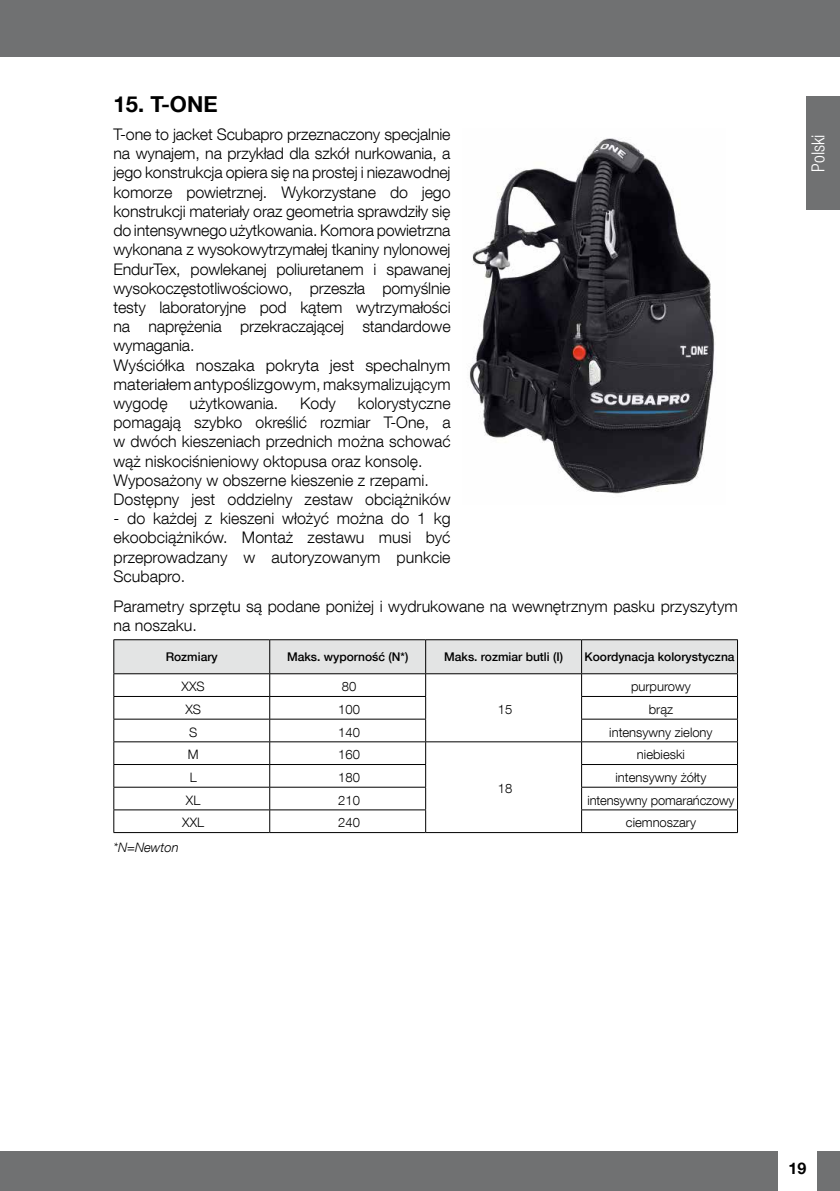
<style>
.page{position:relative;width:840px;height:1191px;background:#fff}
.page>*{position:absolute;margin:0;border:0;box-sizing:border-box;transform-origin:0 0}
.t1{font:700 22px "Helvetica Neue LT Com";color:#000}
.t2{font:300 condensed 18px "Helvetica Neue LT Com";color:#fff}
.t3{font:300 16px/19.2px "Helvetica Neue LT Com";letter-spacing:-.01em;color:#000}
.t4{font:700 16px "Helvetica Neue LT Com";color:#000}
.t5{font:300 13px "Helvetica Neue LT Com";color:#000}
.t6{font:italic 300 13px "Helvetica Neue LT Com";color:#000}
.t7{font:500 12px "Helvetica Neue LT Com";color:#000}
</style>
<div class="page">
<div style="left:0;top:0;width:839px;height:57px;background:#707172"></div>
<div style="left:0;top:1151px;width:777px;height:40px;background:#707172"></div>
<div style="left:816px;top:1151px;width:23px;height:40px;background:#707172"></div>
<div style="left:805px;top:96px;width:34px;height:114px;background:#707172"></div>
<img style="left:469px;top:138px;width:246px;height:356px">
<hr style="left:113px;top:639px;width:156px;height:1px;background:#000">
<hr style="left:269px;top:639px;width:156px;height:1px;background:#000">
<hr style="left:425px;top:639px;width:156px;height:1px;background:#000">
<hr style="left:581px;top:639px;width:156px;height:1px;background:#000">
<svg style="left:113px;top:640px;width:624px;height:192px"></svg>
<hr style="left:425px;top:832px;width:156px;height:1px;background:#000">
<hr style="left:113px;top:832px;width:156px;height:1px;background:#000">
<hr style="left:269px;top:832px;width:156px;height:1px;background:#000">
<hr style="left:581px;top:832px;width:156px;height:1px;background:#000">
<h1 class="t1" style="left:113px;top:90px;width:106px">15. T-ONE</h1>
<p class="t3" style="left:113px;top:124px;width:338px">T-one to jacket Scubapro przeznaczony specjalnie na wynajem, na przykład dla szkół nurkowania, a jego konstrukcja opiera się na prostej i niezawodnej komorze powietrznej. Wykorzystane do jego konstrukcji materiały oraz geometria sprawdziły się do intensywnego użytkowania. Komora powietrzna wykonana z wysokowytrzymałej tkaniny nylonowej EndurTex, powlekanej poliuretanem i spawanej wysokoczęstotliwościowo, przeszła pomyślnie testy laboratoryjne pod kątem wytrzymałości na naprężenia przekraczającej standardowe wymagania.<br>Wyściółka noszaka pokryta jest spechalnym materiałem antypoślizgowym, maksymalizującym wygodę</p>
<p class="t3" style="left:113px;top:393px;width:338px;text-indent:244px">kolorystyczne pomagają szybko określić rozmiar T-One, a w dwóch kieszeniach przednich można schować wąż niskociśnieniowy oktopusa oraz konsolę.<br>Wyposażony w obszerne kieszenie z rzepami.<br>Dostępny jest oddzielny zestaw obciążników</p>
<p class="t3" style="left:113px;top:508px;width:338px;text-align:justify">- do każdej z kieszeni włożyć można do 1 kg ekoobciążników. Montaż zestawu musi być przeprowadzany w autoryzowanym punkcie Scubapro.</p>
<p class="t3" style="left:113px;top:596px;width:625px">Parametry sprzętu są podane poniżej i wydrukowane na wewnętrznym pasku przyszytym na noszaku.</p>
<p class="t7" style="left:166px;top:649px;width:54px">Rozmiary</p>
<p class="t7" style="left:287px;top:649px;width:123px">Maks. wyporność (N*)</p>
<p class="t7" style="left:444px;top:649px;width:120px">Maks. rozmiar butli (I)</p>
<p class="t7" style="left:584px;top:649px;width:151px">Koordynacja kolorystyczna</p>
<p class="t5" style="left:181px;top:678px;width:25px">XXS</p>
<p class="t5" style="left:342px;top:678px;width:16px">80</p>
<p class="t5" style="left:497px;top:701px;width:16px">15</p>
<p class="t3" style="left:189px;top:393px;width:90px">użytkowania.</p>
<p class="t3" style="left:300px;top:393px;width:37px">Kody</p>
<p class="t5" style="left:630px;top:678px;width:61px">purpurowy</p>
<p class="t5" style="left:185px;top:701px;width:17px">XS</p>
<p class="t5" style="left:338px;top:701px;width:23px">100</p>
<p class="t5" style="left:648px;top:701px;width:26px">brąz</p>
<p class="t5" style="left:189px;top:724px;width:10px">S</p>
<p class="t5" style="left:338px;top:724px;width:23px">140</p>
<p class="t5" style="left:609px;top:724px;width:105px">intensywny zielony</p>
<p class="t5" style="left:188px;top:746px;width:12px">M</p>
<p class="t5" style="left:338px;top:746px;width:23px">160</p>
<p class="t5" style="left:497px;top:780px;width:16px">18</p>
<p class="t5" style="left:636px;top:746px;width:49px">niebieski</p>
<p class="t5" style="left:189px;top:769px;width:8px">L</p>
<p class="t5" style="left:338px;top:769px;width:23px">180</p>
<p class="t5" style="left:615px;top:769px;width:92px">intensywny żółty</p>
<p class="t5" style="left:186px;top:792px;width:16px">XL</p>
<p class="t5" style="left:338px;top:792px;width:23px">210</p>
<p class="t5" style="left:587px;top:792px;width:148px">intensywny pomarańczowy</p>
<p class="t5" style="left:182px;top:814px;width:23px">XXL</p>
<p class="t5" style="left:338px;top:814px;width:23px">240</p>
<p class="t5" style="left:625px;top:814px;width:72px">ciemnoszary</p>
<p class="t6" style="left:113px;top:839px;width:67px">*N=Newton</p>
<p class="t2" style="left:807px;top:172px;width:39px;rotate:-90deg">Polski</p>
<p class="t4" style="left:788px;top:1158px;width:19px">19</p>
</div>
